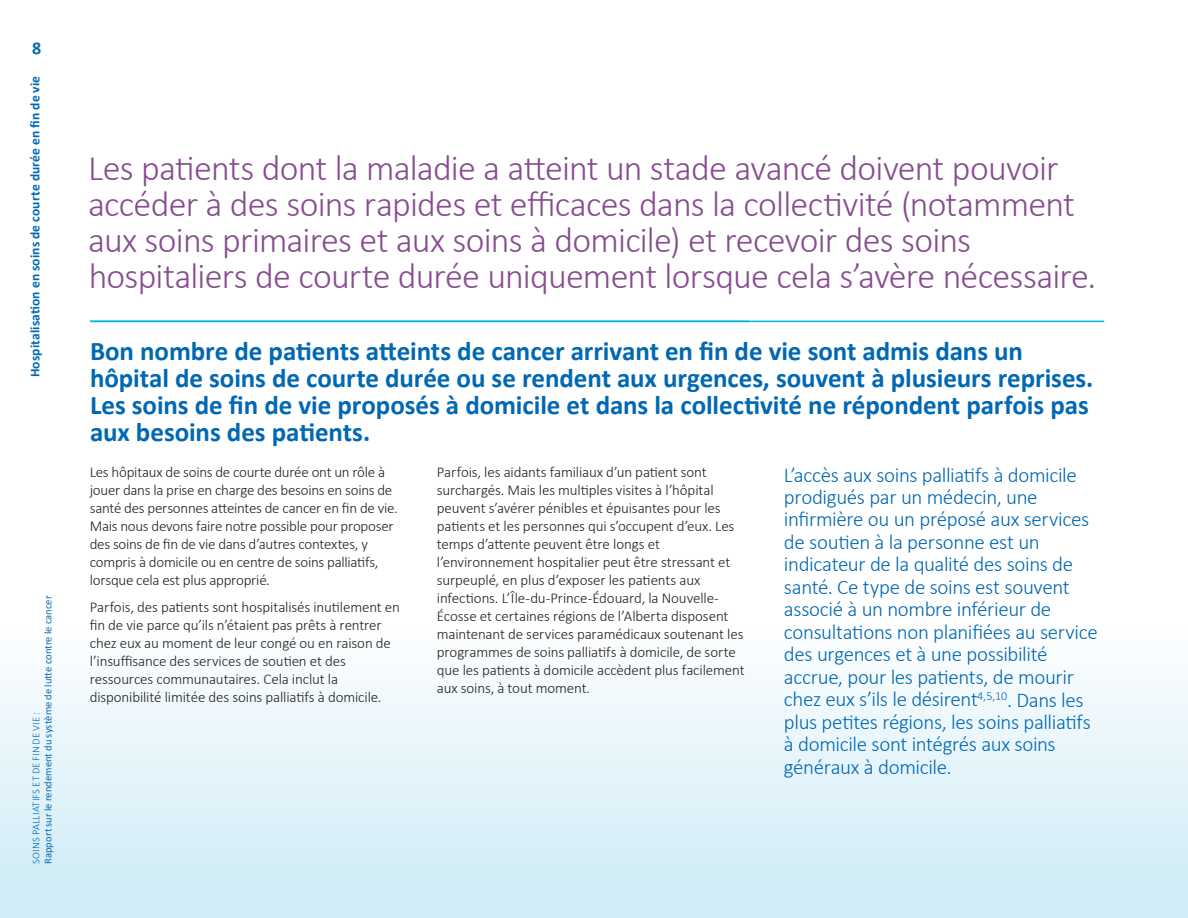
<style>
.page{position:relative;width:1188px;height:918px;background:#fff}
.page>*{position:absolute;margin:0;border:0;box-sizing:border-box;transform-origin:0 0}
.Main_HEAD{font:300 36px/36px "Calibri";letter-spacing:-.02em;color:#874d90}
.t1{font:700 27px/27px "Calibri";letter-spacing:-.005em;color:#0168b3}
.Highlight_Green{font:300 21px/22.5px "Calibri";letter-spacing:-.015em;color:#0168b3}
.t2{font:700 18px "Calibri";color:#0168b3}
.t3{font:300 15px/18px "Calibri";letter-spacing:-.01em;color:#231f20}
.t4{font:700 13.5px "Calibri";letter-spacing:.01em;color:#0168b3}
.t5{font:10.5px "Calibri";letter-spacing:.005em;color:#0168b3}
.t6{font:300 10.5px "Calibri";letter-spacing:.015em;color:#0168b3}
</style>
<div class="page">
<div style="left:0;top:624px;width:1188px;height:294px;background:linear-gradient(to bottom,#fefefe,#cceaf5)"></div>
<hr style="left:90px;top:321px;width:1014px;height:1px;background:#00b6de">
<p class="t2" style="left:32px;top:37px;width:11px">8</p>
<p class="t4" style="left:26px;top:377px;width:303px;rotate:-90deg">Hospitalisation en soins de courte durée en fin de vie</p>
<p class="t5" style="left:41px;top:864px;width:270px;rotate:-90deg">Rapport sur le rendement du système de lutte contre le cancer</p>
<p class="t6" style="left:29px;top:864px;width:153px;rotate:-90deg">SOINS PALLIATIFS ET DE FIN DE VIE :</p>
<p class="Main_HEAD" style="left:88px;top:148px;width:1010px">Les patients dont la maladie a atteint un stade avancé doivent pouvoir accéder à des soins rapides et efficaces dans la collectivité (notamment aux soins primaires et aux soins à domicile) et recevoir des soins hospitaliers de courte durée uniquement lorsque cela s’avère nécessaire.</p>
<h1 class="t1" style="left:90px;top:338px;width:1005px">Bon nombre de patients atteints de cancer arrivant en fin de vie sont admis dans un hôpital de soins de courte durée ou se rendent aux urgences, souvent à plusieurs reprises.<br>Les soins de fin de vie proposés à domicile et dans la collectivité ne répondent parfois pas aux besoins des patients.</h1>
<p class="t3" style="left:90px;top:462px;width:297px">Les hôpitaux de soins de courte durée ont un rôle à</p>
<p class="t3" style="left:437px;top:462px;width:271px">Parfois, les aidants familiaux d’un patient sont</p>
<p class="t3" style="left:90px;top:480px;width:304px">jouer dans la prise en charge des besoins en soins de</p>
<p class="t3" style="left:437px;top:480px;width:278px">surchargés. Mais les multiples visites à l’hôpital</p>
<p class="t3" style="left:90px;top:498px;width:309px">santé des personnes atteintes de cancer en fin de vie.</p>
<p class="t3" style="left:437px;top:498px;width:285px">peuvent s’avérer pénibles et épuisantes pour les</p>
<p class="t3" style="left:90px;top:516px;width:305px">Mais nous devons faire notre possible pour proposer</p>
<p class="t3" style="left:437px;top:516px;width:299px">patients et les personnes qui s’occupent d’eux. Les</p>
<p class="t3" style="left:90px;top:534px;width:280px">des soins de fin de vie dans d’autres contextes, y</p>
<p class="t3" style="left:437px;top:534px;width:225px">temps d’attente peuvent être longs et</p>
<p class="t3" style="left:90px;top:552px;width:290px">compris à domicile ou en centre de soins palliatifs,</p>
<p class="t3" style="left:437px;top:552px;width:295px">l’environnement hospitalier peut être stressant et</p>
<p class="t3" style="left:90px;top:570px;width:182px">lorsque cela est plus approprié.</p>
<p class="t3" style="left:437px;top:570px;width:283px">surpeuplé, en plus d’exposer les patients aux infections. L’Île-du-Prince-Édouard, la Nouvelle-</p>
<p class="t3" style="left:90px;top:597px;width:312px">Parfois, des patients sont hospitalisés inutilement en</p>
<p class="Highlight_Green" style="left:784px;top:462px;width:315px">L’accès aux soins palliatifs à domicile prodigués par un médecin, une infirmière ou un préposé aux services de soutien à la personne est un indicateur de la qualité des soins de santé. Ce type de soins est souvent associé à un nombre inférieur de consultations non planifiées au service des urgences et à une possibilité accrue, pour les patients, de mourir chez eux s’ils le désirent<sup>4,5,10</sup>. Dans les plus petites régions, les soins palliatifs à domicile sont intégrés aux soins généraux à domicile.</p>
<p class="t3" style="left:437px;top:606px;width:293px">Écosse et certaines régions de l’Alberta disposent</p>
<p class="t3" style="left:90px;top:615px;width:293px">fin de vie parce qu’ils n’étaient pas prêts à rentrer</p>
<p class="t3" style="left:437px;top:624px;width:308px">maintenant de services paramédicaux soutenant les</p>
<p class="t3" style="left:90px;top:633px;width:303px">chez eux au moment de leur congé ou en raison de</p>
<p class="t3" style="left:437px;top:642px;width:300px">programmes de soins palliatifs à domicile, de sorte</p>
<p class="t3" style="left:90px;top:651px;width:258px">l’insuffisance des services de soutien et des</p>
<p class="t3" style="left:437px;top:660px;width:309px">que les patients à domicile accèdent plus facilement</p>
<p class="t3" style="left:90px;top:669px;width:250px">ressources communautaires. Cela inclut la</p>
<p class="t3" style="left:437px;top:678px;width:155px">aux soins, à tout moment.</p>
<p class="t3" style="left:90px;top:687px;width:293px">disponibilité limitée des soins palliatifs à domicile.</p>
</div>
